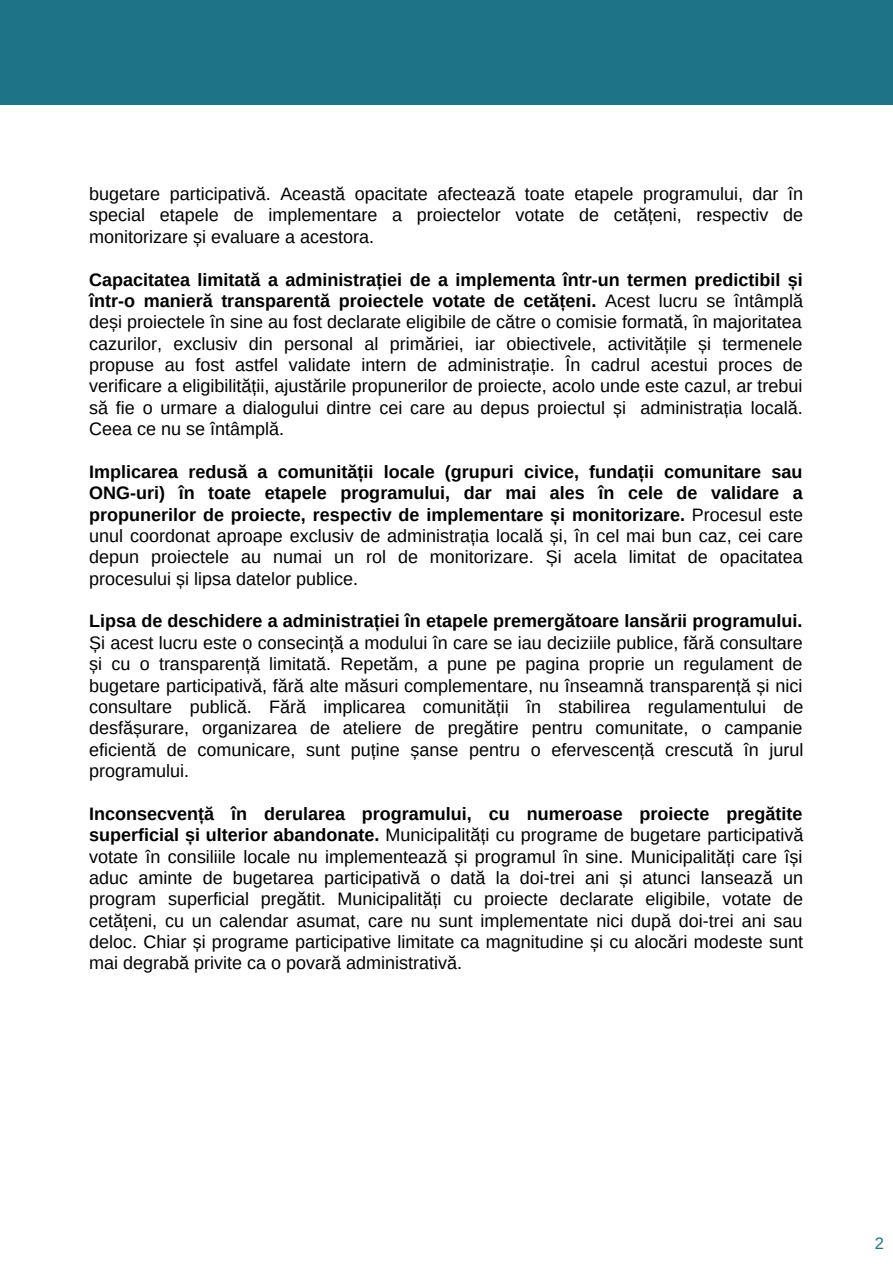
<style>
.page{position:relative;width:893px;height:1264px;background:#fff}
.page>*{position:absolute;margin:0;border:0;box-sizing:border-box;transform-origin:0 0}
.t1{font:18px/21.3px "Arimo";color:#000;text-align:justify}
.t2{font:700 18px/21.3px "Arimo";color:#000;text-align:justify}
.t3{font:16.5px "Arimo";color:#1f7387}
.s1{font-weight:700}
.s2{font-weight:400}
</style>
<div class="page">
<div style="left:0;top:0;width:892px;height:105px;background:#1f7387"></div>
<p class="t1" style="left:89px;top:183px;width:715px">bugetare participativă. Această opacitate afectează toate etapele programului, dar în special etapele de implementare a proiectelor votate de cetățeni, respectiv de monitorizare și evaluare a acestora.</p>
<p class="t1" style="left:89px;top:269px;width:715px"><span class="s1">Capacitatea limitată a administrației de a implementa într-un termen predictibil și într-o manieră transparentă proiectele votate de cetățeni.</span> Acest lucru se întâmplă deși proiectele în sine au fost declarate eligibile de către o comisie formată, în majoritatea cazurilor, exclusiv din personal al primăriei, iar obiectivele, activitățile și termenele propuse au fost astfel validate intern de administrație. În cadrul acestui proces de verificare a eligibilității, ajustările propunerilor de proiecte, acolo unde este cazul, ar trebui să fie o urmare a dialogului dintre cei care au depus proiectul și administrația locală.<br>Ceea ce nu se întâmplă.</p>
<p class="t2" style="left:89px;top:461px;width:715px">Implicarea redusă a comunității locale (grupuri civice, fundații comunitare sau ONG-uri) în toate etapele programului, dar mai ales în cele de validare a propunerilor de proiecte, respectiv de implementare și monitorizare. <span class="s2">Procesul este unul coordonat aproape exclusiv de administrația locală și, în cel mai bun caz, cei care depun proiectele au numai un rol de monitorizare. Și acela limitat de opacitatea procesului și lipsa datelor publice.</span></p>
<p class="t2" style="left:89px;top:610px;width:714px">Lipsa de deschidere a administrației în etapele premergătoare lansării programului.</p>
<p class="t1" style="left:89px;top:632px;width:715px">Și acest lucru este o consecință a modului în care se iau deciziile publice, fără consultare și cu o transparență limitată. Repetăm, a pune pe pagina proprie un regulament de bugetare participativă, fără alte măsuri complementare, nu înseamnă transparență și nici consultare publică. Fără implicarea comunității în stabilirea regulamentului de desfășurare, organizarea de ateliere de pregătire pentru comunitate, o campanie eficientă de comunicare, sunt puține șanse pentru o efervescență crescută în jurul programului.</p>
<p class="t1" style="left:89px;top:802px;width:715px"><span class="s1">Inconsecvență în derularea programului, cu numeroase proiecte pregătite superficial și ulterior abandonate.</span> Municipalități cu programe de bugetare participativă votate în consiliile locale nu implementează și programul în sine. Municipalități care își aduc aminte de bugetarea participativă o dată la doi-trei ani și atunci lansează un program superficial pregătit. Municipalități cu proiecte declarate eligibile, votate de cetățeni, cu un calendar asumat, care nu sunt implementate nici după doi-trei ani sau deloc. Chiar și programe participative limitate ca magnitudine și cu alocări modeste sunt mai degrabă privite ca o povară administrativă.</p>
<p class="t3" style="left:874px;top:1233px;width:11px">2</p>
</div>
